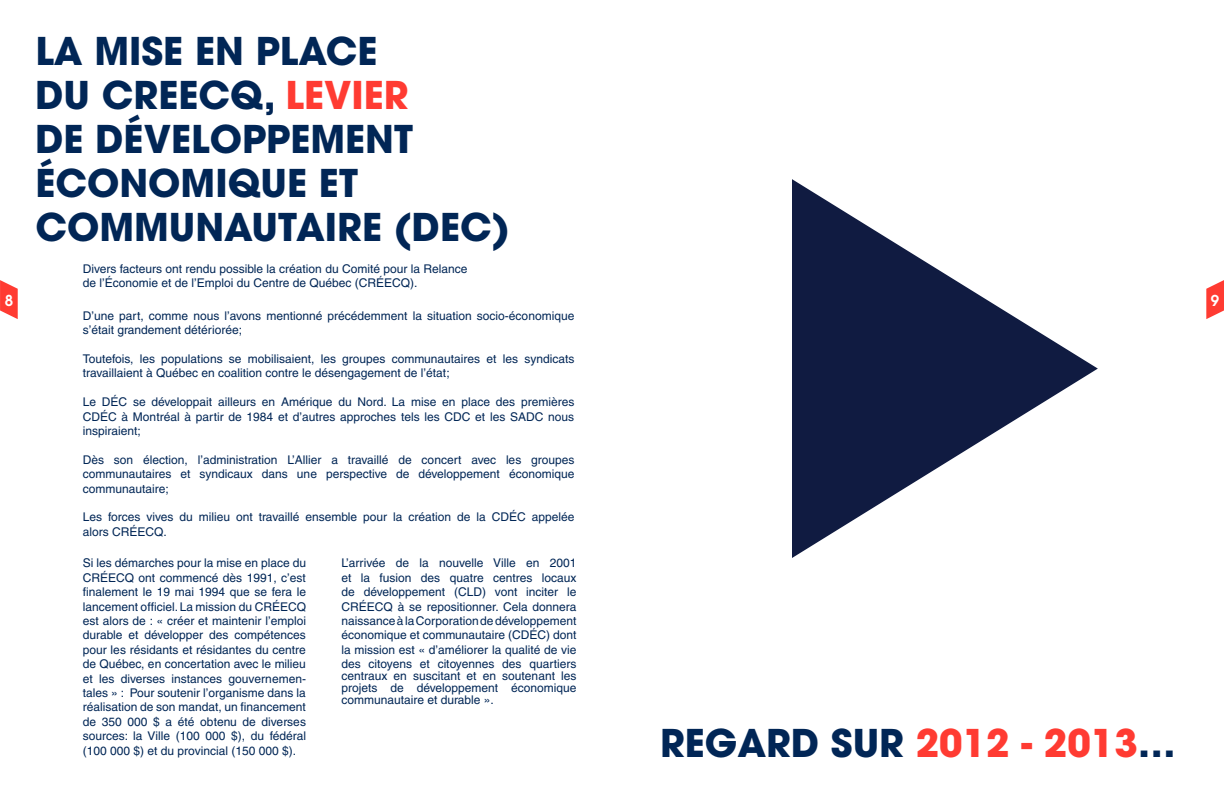
<style>
.page{position:relative;width:1224px;height:792px;background:#fff}
.page>*{position:absolute;margin:0;border:0;box-sizing:border-box;transform-origin:0 0}
.t1{font:700 38px/44px "Avant Garde";color:#012656}
.t2{font:600 15px "Avant Garde";color:#fff}
.t3{font:12px/14.4px "Helvetica";color:#012656;text-align:justify}
.s1{color:#ff3b32}
</style>
<div class="page">
<svg style="left:0;top:280px;width:18px;height:39px"></svg>
<svg style="left:1206px;top:280px;width:18px;height:39px"></svg>
<svg style="left:792px;top:179px;width:306px;height:379px"></svg>
<h1 class="t1" style="left:35px;top:29px;width:343px">LA MISE EN PLACE<br>DU CREECQ</h1>
<h1 class="t1" style="left:35px;top:73px;width:403px;text-indent:228px">, <span class="s1">LEVIER<br></span>DE DÉVELOPPEMENT<br>ÉCONOMIQUE ET<br>COMMUNAUTAIRE (DEC</h1>
<h1 class="t1" style="left:492px;top:205px;width:19px">)</h1>
<p class="t3" style="left:83px;top:261px;width:386px">Divers facteurs ont rendu possible la création du Comité pour la Relance de l’Économie et de l’Emploi du Centre de Québec (CRÉECQ).</p>
<p class="t3" style="left:83px;top:308px;width:493px">D’une part, comme nous l’avons mentionné précédemment la situation socio-économique s’était grandement détériorée;</p>
<p class="t3" style="left:83px;top:352px;width:493px">Toutefois, les populations se mobilisaient, les groupes communautaires et les syndicats travaillaient à Québec en coalition contre le désengagement de l’état;</p>
<p class="t3" style="left:83px;top:395px;width:493px">Le DÉC se développait ailleurs en Amérique du Nord. La mise en place des premières CDÉC à Montréal à partir de 1984 et d’autres approches tels les CDC et les SADC nous inspiraient;</p>
<p class="t3" style="left:83px;top:452px;width:493px">Dès son élection, l’administration L’Allier a travaillé de concert avec les groupes communautaires et syndicaux dans une perspective de développement économique communautaire;</p>
<p class="t3" style="left:83px;top:510px;width:493px">Les forces vives du milieu ont travaillé ensemble pour la création de la CDÉC appelée alors CRÉECQ.</p>
<p class="t3" style="left:341px;top:556px;width:237px">L’arrivée de la nouvelle Ville en 2001 et la fusion des quatre centres locaux de développement (CLD) vont inciter le CRÉECQ à se repositionner. Cela donnera naissance à la Corporation de développement économique et communautaire (CDÉC) dont la mission est « d’améliorer la qualité de vie des citoyens et citoyennes des quartiers</p>
<p class="t3" style="left:341px;top:670px;width:237px;line-height:12px">centraux en suscitant et en soutenant les projets de développement économique communautaire et durable ».</p>
<p class="t2" style="left:5px;top:290px;width:10px">8</p>
<p class="t2" style="left:1211px;top:290px;width:10px">9</p>
<p class="t3" style="left:83px;top:556px;width:225px">Si les démarches pour la mise en place du CRÉECQ ont commencé dès 1991, c’est finalement le 19 mai 1994 que se fera le lancement officiel. La mission du CRÉECQ est alors de : « créer et maintenir l’emploi durable et développer des compétences pour les résidants et résidantes du centre de Québec, en concertation avec le milieu et les diverses instances gouvernemen&shy;tales » : Pour soutenir l’organisme dans la réalisation de son mandat, un financement de 350 000 $ a été obtenu de diverses sources: la Ville (100 000 $), du fédéral (100 000 $) et du provincial (150 000 $).</p>
<h1 class="t1" style="left:660px;top:720px;width:517px">REGARD SUR <span class="s1">2012 - 2013</span>…</h1>
</div>
